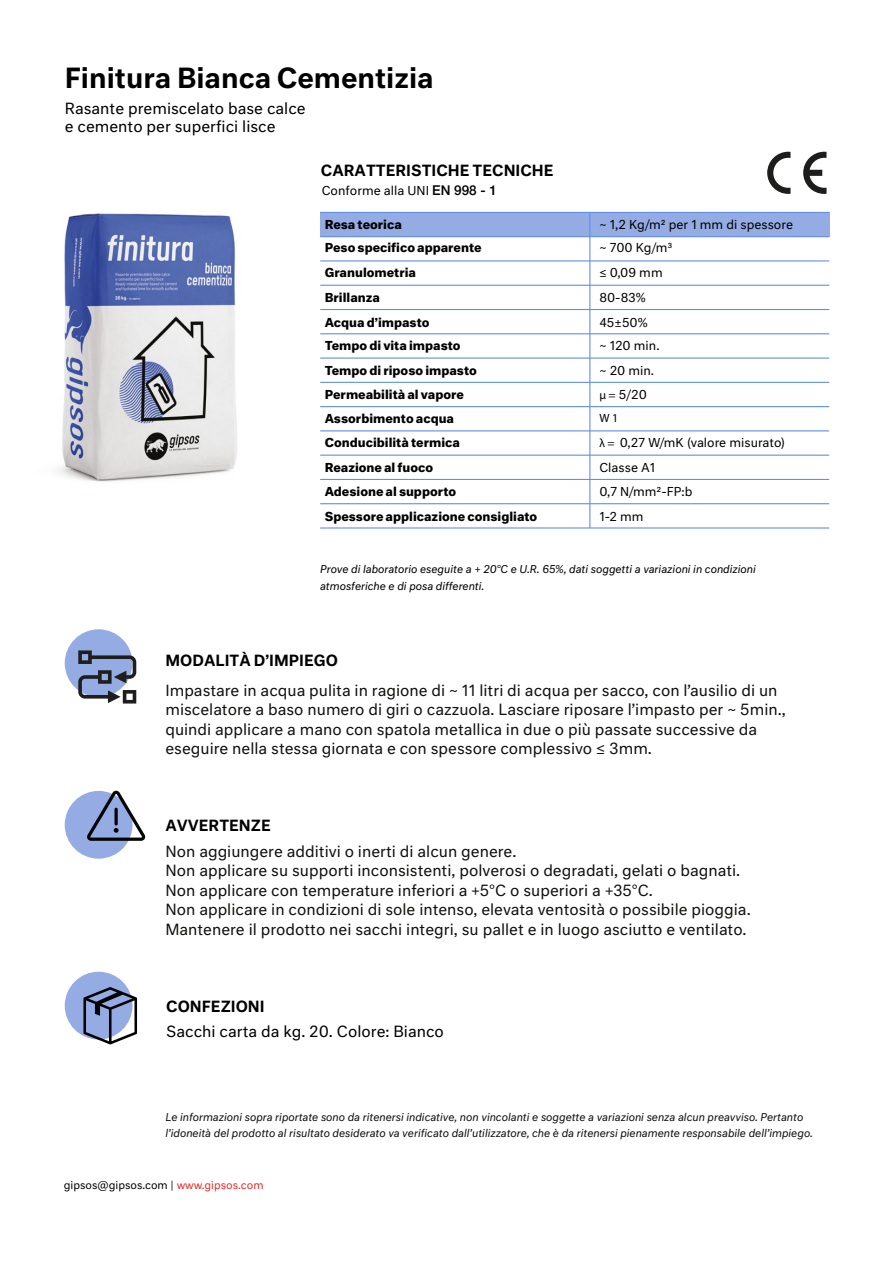
<style>
.page{position:relative;width:893px;height:1263px;background:#fff}
.page>*{position:absolute;margin:0;border:0;box-sizing:border-box;transform-origin:0 0}
.t1{font:500 27px "Neutral Std";color:#000}
.t2{font:15px/19.5px "Neutral Std";color:#11110f}
.t3{font:15px/18px "Neutral Std";color:#000}
.t4{font:15px "Neutral Std";color:#12120e}
.t5{font:500 15px "Neutral Std";color:#000}
.t6{font:700 12px "Neutral Std";color:#000}
.t7{font:12px/24.9px "Neutral Std";color:#000}
.t8{font:12px "Myriad Pro";color:#000}
.t9{font:italic 10.5px/16.5px "Neutral Std";color:#11110f}
.t10{font:italic 10.5px/16.5px "Neutral Std";color:#000}
.t11{font:10.5px "Neutral Std";color:#000}
.s1{font-family:"Helvetica Neue";font-weight:500;font-size:13.5px}
.s2{font-family:"Myriad Pro"}
.s3{color:#e32c2b}
</style>
<div class="page">
<div style="left:320px;top:212px;width:509px;height:25px;background:#94abe3"></div>
<div style="left:65px;top:629px;width:68px;height:68px;background:#94abe3;border-radius:50%"></div>
<svg style="left:78px;top:650px;width:58px;height:53px"></svg>
<div style="left:65px;top:791px;width:68px;height:68px;background:#94abe3;border-radius:50%"></div>
<div style="left:65px;top:972px;width:68px;height:67px;background:#94abe3;border-radius:50%"></div>
<svg style="left:83px;top:987px;width:54px;height:57px"></svg>
<svg style="left:87px;top:791px;width:58px;height:50px"></svg>
<img style="left:58px;top:213px;width:179px;height:269px">
<hr style="left:589px;top:212px;width:1px;height:316px;background:#6290e7">
<hr style="left:320px;top:236px;width:509px;height:1px;background:#6290e7">
<hr style="left:320px;top:260px;width:509px;height:1px;background:#6290e7">
<hr style="left:320px;top:285px;width:509px;height:1px;background:#6290e7">
<hr style="left:320px;top:309px;width:509px;height:1px;background:#6290e7">
<hr style="left:320px;top:333px;width:509px;height:1px;background:#6290e7">
<hr style="left:320px;top:357px;width:509px;height:2px;background:#6290e7">
<hr style="left:320px;top:382px;width:509px;height:1px;background:#6290e7">
<hr style="left:320px;top:406px;width:509px;height:1px;background:#6290e7">
<hr style="left:320px;top:430px;width:509px;height:1px;background:#6290e7">
<hr style="left:320px;top:455px;width:509px;height:1px;background:#6290e7">
<hr style="left:320px;top:479px;width:509px;height:1px;background:#6290e7">
<hr style="left:320px;top:503px;width:509px;height:1px;background:#6290e7">
<hr style="left:320px;top:527px;width:509px;height:1px;background:#6290e7">
<hr style="left:320px;top:212px;width:509px;height:1px;background:#6290e7">
<svg style="left:767px;top:152px;width:23px;height:42px"></svg>
<svg style="left:803px;top:152px;width:23px;height:42px"></svg>
<h1 class="t1" style="left:65px;top:60px;width:370px">Finitura Bianca Cementizia</h1>
<p class="t3" style="left:65px;top:99px;width:242px">Rasante premiscelato base calce e cemento per superfici lisce</p>
<p class="t5" style="left:321px;top:161px;width:234px">CARATTERISTICHE TECNICHE</p>
<p class="t7" style="left:322px;top:178px;width:177px">Conforme alla UNI <span class="s1">EN 998 - 1</span></p>
<p class="t6" style="left:325px;top:216px;width:79px">Resa teorica</p>
<p class="t7" style="left:599px;top:211px;width:195px">~ 1,2 Kg/m2 per 1 mm di spessore</p>
<p class="t6" style="left:325px;top:240px;width:158px">Peso specifico apparente</p>
<p class="t7" style="left:599px;top:235px;width:75px">~ 700 Kg/m3</p>
<p class="t6" style="left:325px;top:265px;width:93px">Granulometria</p>
<p class="t7" style="left:599px;top:260px;width:65px">≤ 0,09 mm</p>
<p class="t6" style="left:325px;top:289px;width:57px">Brillanza</p>
<p class="t7" style="left:599px;top:284px;width:50px">80-83%<br>45±50%</p>
<p class="t6" style="left:325px;top:314px;width:106px">Acqua d’impasto</p>
<p class="t6" style="left:325px;top:338px;width:137px">Tempo di vita impasto</p>
<p class="t7" style="left:599px;top:333px;width:62px">~ 120 min.</p>
<p class="t6" style="left:325px;top:386px;width:141px">Permeabilità al vapore</p>
<p class="t7" style="left:599px;top:382px;width:49px"><span class="s2">μ =</span> 5/20</p>
<p class="t6" style="left:325px;top:411px;width:131px">Assorbimento acqua</p>
<p class="t8" style="left:599px;top:411px;width:20px">W 1</p>
<p class="t6" style="left:325px;top:435px;width:137px">Conducibilità termica</p>
<p class="t7" style="left:599px;top:430px;width:187px"><span class="s2">λ =</span> 0,27 W/mK (valore misurato)</p>
<p class="t6" style="left:325px;top:362px;width:154px">Tempo di riposo impasto</p>
<p class="t7" style="left:599px;top:357px;width:56px">~ 20 min.</p>
<p class="t6" style="left:325px;top:459px;width:110px">Reazione al fuoco</p>
<p class="t6" style="left:325px;top:508px;width:214px">Spessore applicazione consigliato</p>
<p class="t7" style="left:599px;top:454px;width:57px">Classe A1</p>
<p class="t6" style="left:325px;top:483px;width:133px">Adesione al supporto</p>
<p class="t7" style="left:599px;top:479px;width:95px">0,7 N/mm2-FP:b</p>
<p class="t7" style="left:599px;top:504px;width:46px">1-2 mm</p>
<p class="t10" style="left:320px;top:561px;width:437px">Prove di laboratorio eseguite a + 20°C e U.R. 65%, dati soggetti a variazioni in condizioni atmosferiche e di posa differenti.</p>
<p class="t5" style="left:165px;top:651px;width:174px">MODALITÀ D’IMPIEGO</p>
<p class="t2" style="left:165px;top:680px;width:622px">Impastare in acqua pulita in ragione di ~ 11 litri di acqua per sacco, con l’ausilio di un miscelatore a baso numero di giri o cazzuola. Lasciare riposare l’impasto per ~ 5min., quindi applicare a mano con spatola metallica in due o più passate successive da eseguire nella stessa giornata e con spessore complessivo ≤ 3mm.</p>
<p class="t5" style="left:165px;top:815px;width:107px">AVVERTENZE</p>
<p class="t2" style="left:165px;top:841px;width:576px">Non aggiungere additivi o inerti di alcun genere.<br>Non applicare su supporti inconsistenti, polverosi o degradati, gelati o bagnati.<br>Non applicare con temperature inferiori a +5°C o superiori a +35°C.</p>
<p class="t4" style="left:165px;top:900px;width:587px">Non applicare in condizioni di sole intenso, elevata ventosità o possibile pioggia.</p>
<p class="t2" style="left:165px;top:919px;width:583px">Mantenere il prodotto nei sacchi integri, su pallet e in luogo asciutto e ventilato.</p>
<p class="t5" style="left:166px;top:996px;width:100px">CONFEZIONI</p>
<p class="t3" style="left:166px;top:1022px;width:279px">Sacchi carta da kg. 20. Colore: Bianco</p>
<p class="t9" style="left:165px;top:1108px;width:649px">Le informazioni sopra riportate sono da ritenersi indicative, non vincolanti e soggette a variazioni senza alcun preavviso. Pertanto l’idoneità del prodotto al risultato desiderato va verificato dall’utilizzatore, che è da ritenersi pienamente responsabile dell’impiego.</p>
<p class="t11" style="left:64px;top:1178px;width:201px">gipsos@gipsos.com | <span class="s3">www.gipsos.com</span></p>
</div>
